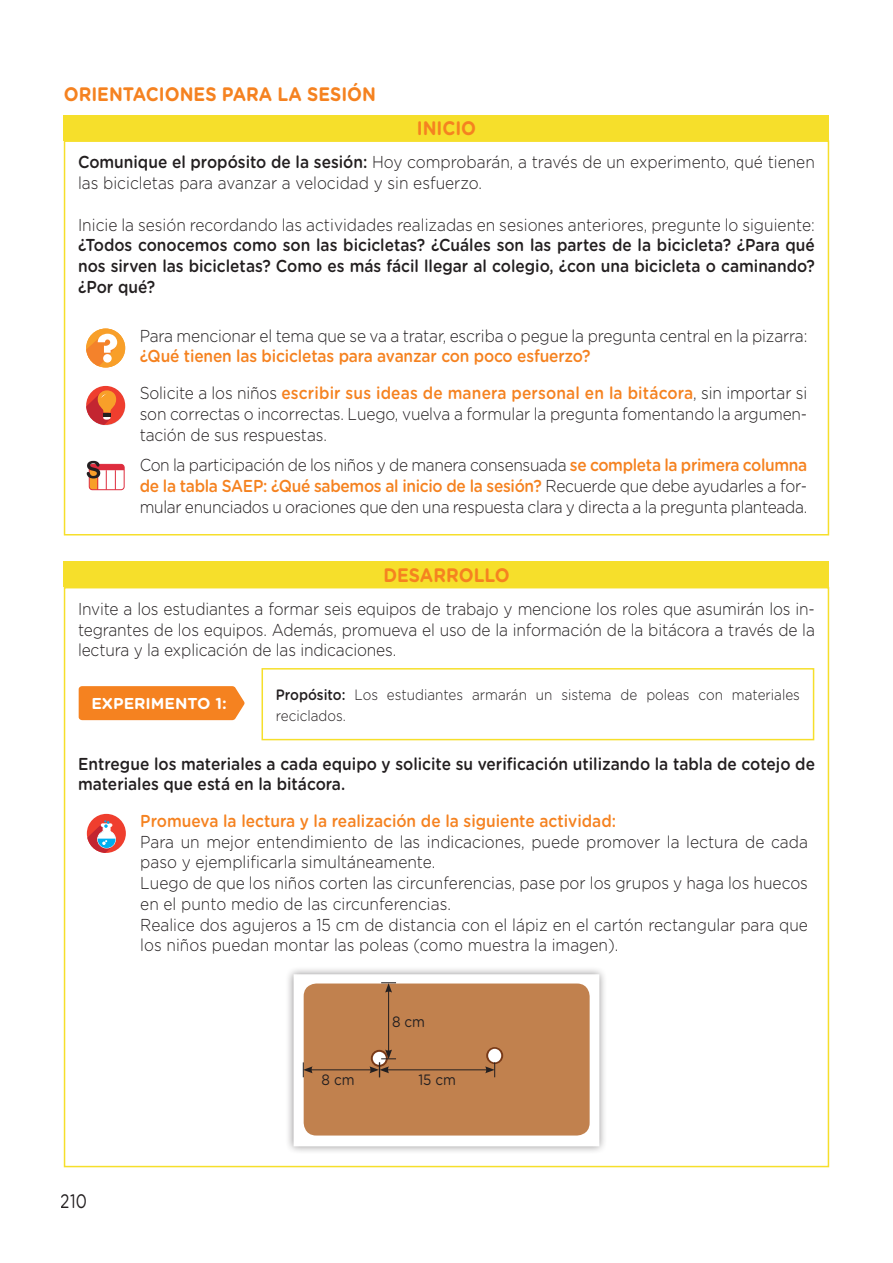
<style>
.page{position:relative;width:893px;height:1263px;background:#fff}
.page>*{position:absolute;margin:0;border:0;box-sizing:border-box;transform-origin:0 0}
.t1{font:700 19.5px "Gotham Rounded";color:#f58220;scale:.9 1}
.t2{font:19.5px "Gotham Rounded";color:#231f20;scale:.8 1}
.t3{font:300 17.25px/20.7px "Gotham Rounded";color:#231f20;scale:.9 1}
.t4{font:500 17.25px/20.7px "Gotham Rounded";color:#231f20;text-align:justify;scale:.9 1}
.t5{font:500 17.25px/36.8px "Gotham Rounded";color:#f58220;scale:.9 1}
.t6{font:700 15.75px "Gotham Rounded";color:#fff}
.t7{font:300 15px/20.7px "Gotham Rounded";color:#231f20;scale:.9 1}
.t8{font:15px "Gotham Rounded";color:#231f20;scale:.9 1}
.s1{font-weight:500}
.s2{font-weight:300;color:#231f20}
.s3{font-weight:500;color:#f58220}
</style>
<div class="page">
<div style="left:64px;top:115px;width:765px;height:25px;background:#f6df2b"></div>
<div style="left:86px;top:328px;width:39px;height:39px;background:#f89f29;border-radius:50%"></div>
<svg style="left:86px;top:334px;width:31px;height:33px"></svg>
<div style="left:86px;top:386px;width:39px;height:39px;background:#ef3e2e;border-radius:50%"></div>
<svg style="left:86px;top:390px;width:30px;height:35px"></svg>
<div style="left:88px;top:463px;width:38px;height:28px;border:3px solid #fff;border-radius:3px"></div>
<div style="left:89px;top:464px;width:36px;height:26px;border:1px solid #de2c3d;border-radius:3px"></div>
<svg style="left:86px;top:460px;width:38px;height:30px"></svg>
<div style="left:64px;top:140px;width:765px;height:395px;border:2px solid #f6df2b"></div>
<div style="left:64px;top:561px;width:765px;height:26px;background:#f6df2b"></div>
<svg style="left:261px;top:668px;width:554px;height:73px"></svg>
<div style="left:79px;top:686px;width:165px;height:34px;background:#f58220"></div>
<div style="left:87px;top:814px;width:39px;height:39px;background:#ef3e2e;border-radius:50%"></div>
<svg style="left:87px;top:818px;width:29px;height:35px"></svg>
<div style="left:285px;top:966px;width:323px;height:189px;background:#231f20;opacity:.5"></div>
<div style="left:294px;top:974px;width:305px;height:172px;background:#fff;border:2px solid #fff"></div>
<div style="left:304px;top:983px;width:286px;height:152px;background:#c1814e;border-radius:13px"></div>
<svg style="left:486px;top:1047px;width:17px;height:17px"></svg>
<div style="left:488px;top:1049px;width:13px;height:13px;background:#fff;border-radius:50%"></div>
<hr style="left:388px;top:990px;width:1px;height:62px;background:#231f20">
<svg style="left:381px;top:982px;width:15px;height:11px"></svg>
<hr style="left:310px;top:1069px;width:62px;height:1px;background:#231f20">
<svg style="left:303px;top:1062px;width:10px;height:15px"></svg>
<hr style="left:387px;top:1069px;width:101px;height:1px;background:#231f20">
<svg style="left:485px;top:1062px;width:10px;height:15px"></svg>
<svg style="left:369px;top:1049px;width:27px;height:28px"></svg>
<p class="t1" style="left:64px;top:80px;width:348px">ORIENTACIONES PARA LA SESIÓN</p>
<p class="t1" style="left:417px;top:114px;width:68px">INICIO</p>
<p class="t3" style="left:78px;top:151px;width:820px"><span class="s1">Comunique el propósito de la sesión:</span> Hoy comprobarán, a través de un experimento, qué tienen las bicicletas para avanzar a velocidad y sin esfuerzo.</p>
<p class="t3" style="left:78px;top:213px;width:820px">Inicie la sesión recordando las actividades realizadas en sesiones anteriores, pregunte lo siguiente:</p>
<p class="t4" style="left:78px;top:234px;width:820px">¿Todos conocemos como son las bicicletas? ¿Cuáles son las partes de la bicicleta? ¿Para qué nos sirven las bicicletas? Como es más fácil llegar al colegio, ¿con una bicicleta o caminando? ¿Por qué?</p>
<p class="t3" style="left:140px;top:324px;width:743px">Para mencionar el tema que se va a tratar, escriba o pegue la pregunta central en la pizarra:</p>
<p class="t5" style="left:140px;top:337px;width:743px">¿Qué tienen las bicicletas para avanzar con poco esfuerzo?<br><span class="s2">Solicite a los niños</span> escribir sus ideas de manera personal en la bitácora<span class="s2">, sin importar si</span></p>
<p class="t3" style="left:140px;top:403px;width:743px">son correctas o incorrectas. Luego, vuelva a formular la pregunta fomentando la argumen&shy;tación de sus respuestas.</p>
<p class="t3" style="left:140px;top:454px;width:743px;text-align:justify">Con la participación de los niños y de manera consensuada <span class="s3">se completa la primera columna de la tabla SAEP: ¿Qué sabemos al inicio de la sesión?</span> Recuerde que debe ayudarles a for&shy;mular enunciados u oraciones que den una respuesta clara y directa a la pregunta planteada.</p>
<p class="t1" style="left:383px;top:561px;width:142px">DESARROLLO</p>
<p class="t3" style="left:78px;top:598px;width:820px;text-align:justify">Invite a los estudiantes a formar seis equipos de trabajo y mencione los roles que asumirán los in&shy;tegrantes de los equipos. Además, promueva el uso de la información de la bitácora a través de la lectura y la explicación de las indicaciones.</p>
<p class="t7" style="left:276px;top:683px;width:584px"><span class="s1">Propósito:</span> Los estudiantes armarán un sistema de poleas con materiales reciclados.</p>
<p class="t6" style="left:91px;top:692px;width:137px">EXPERIMENTO 1:</p>
<p class="t4" style="left:78px;top:752px;width:820px">Entregue los materiales a cada equipo y solicite su verificación utilizando la tabla de cotejo de materiales que está en la bitácora.</p>
<p class="t5" style="left:140px;top:802px;width:530px">Promueva la lectura y la realización de la siguiente actividad:</p>
<p class="t3" style="left:140px;top:830px;width:743px">Para un mejor entendimiento de las indicaciones, puede promover la lectura de cada paso y ejemplificarla simultáneamente.<br>Luego de que los niños corten las circunferencias, pase por los grupos y haga los huecos en el punto medio de las circunferencias.<br>Realice dos agujeros a 15 cm de distancia con el lápiz en el cartón rectangular para que los niños puedan montar las poleas (como muestra la imagen).</p>
<p class="t8" style="left:392px;top:1011px;width:38px">8 cm</p>
<p class="t2" style="left:61px;top:1188px;width:34px">210</p>
<p class="t8" style="left:322px;top:1069px;width:38px">8 cm</p>
<p class="t8" style="left:418px;top:1069px;width:43px">15 cm</p>
</div>
